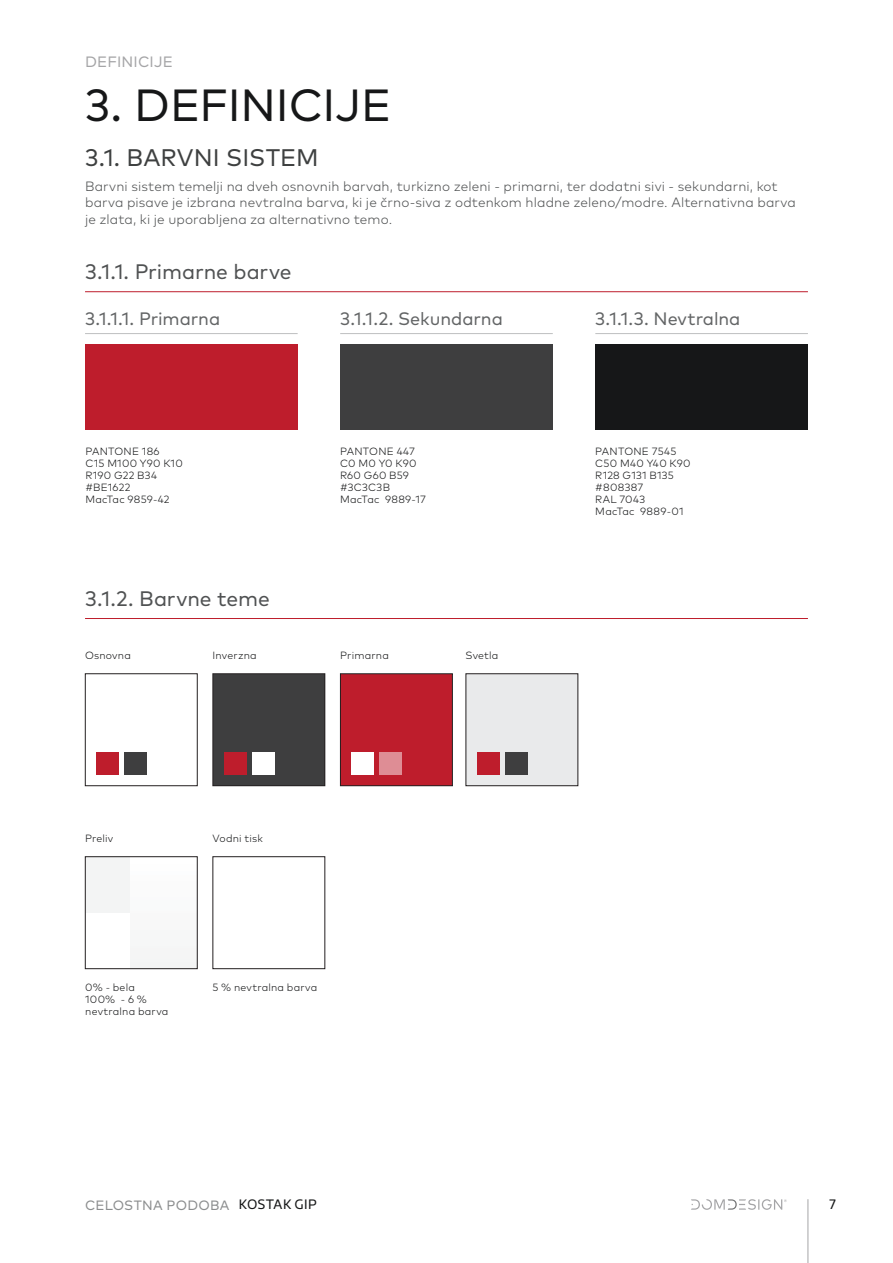
<style>
.page{position:relative;width:893px;height:1263px;background:#fff}
.page>*{position:absolute;margin:0;border:0;box-sizing:border-box;transform-origin:0 0}
.t1{font:45px "FF Mark Pro";letter-spacing:-.01em;color:#161718}
.t2{font:24px "FF Mark Pro";letter-spacing:.005em;color:#3e4040}
.t3{font:21px "FF Mark Pro";letter-spacing:-.01em;color:#505253}
.t4{font:18px "FF Mark Pro";letter-spacing:-.005em;color:#636566}
.t5{font:15px "FF Mark Pro";letter-spacing:.015em;color:#a5a5a7}
.t6{font:300 13.5px/16.5px "FF Mark Pro";letter-spacing:.01em;color:#505253}
.t7{font:13.5px "FF Mark Pro";letter-spacing:.02em;color:#8c8e8f}
.t8{font:13.5px "Riona Sans";color:#161718}
.t9{font:300 10.5px/12px "FF Mark Pro";letter-spacing:.02em;color:#161718}
.s1{font-family:"Riona Sans";color:#161718}
</style>
<div class="page">
<svg style="left:691px;top:1199px;width:96px;height:11px"></svg>
<hr style="left:807px;top:1199px;width:1px;height:64px;background:#a5a5a7">
<div style="left:85px;top:345px;width:213px;height:85px;background:#be1d2c"></div>
<div style="left:340px;top:345px;width:213px;height:85px;background:#3e3e3f"></div>
<div style="left:595px;top:345px;width:213px;height:85px;background:#161718"></div>
<div style="left:85px;top:673px;width:113px;height:113px;border:1px solid #231f20"></div>
<div style="left:213px;top:674px;width:112px;height:112px;background:#3e3e3f"></div>
<div style="left:213px;top:673px;width:112px;height:113px;border:1px solid #231f20"></div>
<div style="left:340px;top:674px;width:112px;height:112px;background:#be1d2c"></div>
<div style="left:340px;top:673px;width:113px;height:113px;border:1px solid #231f20"></div>
<div style="left:466px;top:674px;width:112px;height:112px;background:#e9eaeb"></div>
<div style="left:466px;top:673px;width:112px;height:113px;border:1px solid #231f20"></div>
<div style="left:213px;top:856px;width:112px;height:113px;border:1px solid #231f20"></div>
<div style="left:85px;top:857px;width:112px;height:112px;background:#f9f9f9"></div>
<div style="left:85px;top:913px;width:45px;height:56px;background:#fff"></div>
<div style="left:85px;top:856px;width:45px;height:57px;background:#f3f4f4"></div>
<div style="left:85px;top:856px;width:113px;height:113px;border:1px solid #231f20"></div>
<div style="left:96px;top:752px;width:23px;height:23px;background:#be1d2c"></div>
<div style="left:224px;top:752px;width:22px;height:23px;background:#be1d2c"></div>
<div style="left:351px;top:752px;width:23px;height:23px;background:#fff"></div>
<div style="left:477px;top:752px;width:22px;height:23px;background:#be1d2c"></div>
<div style="left:124px;top:752px;width:23px;height:23px;background:#3e3e3f"></div>
<div style="left:252px;top:752px;width:22px;height:23px;background:#fff"></div>
<div style="left:380px;top:752px;width:22px;height:23px;background:#de8d95"></div>
<div style="left:505px;top:752px;width:22px;height:23px;background:#3e3e3f"></div>
<hr style="left:85px;top:291px;width:723px;height:1px;background:#be1d2c">
<hr style="left:85px;top:333px;width:213px;height:1px;background:#bec0c1">
<hr style="left:340px;top:333px;width:213px;height:1px;background:#bec0c1">
<hr style="left:595px;top:333px;width:213px;height:1px;background:#bec0c1">
<hr style="left:85px;top:618px;width:723px;height:1px;background:#be1d2c">
<h3 class="t5" style="left:85px;top:51px;width:87px">Defin icije</h3>
<h1 class="t1" style="left:85px;top:71px;width:308px">3. DEFI NICIJ E</h1>
<h2 class="t2" style="left:85px;top:139px;width:230px">3.1. BARVNI SI STEM</h2>
<p class="t6" style="left:85px;top:177px;width:712px">Barvni sistem temelji na dveh osnovnih barvah, turkizno zeleni - primarni, ter dodatni sivi - sekundarni, kot barva pisave je izbrana nevtralna barva, ki je črno-siva z odtenkom hladne zeleno/modre. Alternativna barva je zlata, ki je uporabljena za alternativno temo.</p>
<h3 class="t3" style="left:85px;top:256px;width:208px">3.1.1. Primarne barve</h3>
<h3 class="t4" style="left:85px;top:305px;width:137px">3.1.1.1. Primarna</h3>
<h3 class="t4" style="left:340px;top:305px;width:164px">3.1.1.2. Sekundarna</h3>
<h3 class="t4" style="left:595px;top:305px;width:147px">3.1.1.3. Nevtralna</h3>
<p class="t9" style="left:85px;top:444px;width:99px">PANTONE 186<br>C15 M100 Y90 K10<br>R190 G22 B34 #BE1622<br>MacTac 9859-42</p>
<p class="t9" style="left:340px;top:444px;width:87px">PANTONE 447<br>C0 M0 Y0 K90<br>R60 G60 B59 #3C3C3B<br>MacTac 9889-17</p>
<p class="t9" style="left:595px;top:444px;width:97px">PANTONE 7545<br>C50 M40 Y40 K90<br>R128 G131 B135 #808387<br>RAL 7043<br>MacTac 9889-01</p>
<h3 class="t3" style="left:85px;top:582px;width:186px">3.1.2. Barvne teme</h3>
<p class="t9" style="left:85px;top:649px;width:47px">Osnovna</p>
<p class="t9" style="left:213px;top:649px;width:46px">Inverzna</p>
<p class="t9" style="left:340px;top:649px;width:50px">Primarna</p>
<p class="t9" style="left:466px;top:649px;width:34px">Svetla</p>
<p class="t9" style="left:85px;top:832px;width:30px">Preliv</p>
<p class="t9" style="left:213px;top:832px;width:52px">Vodni tisk</p>
<p class="t9" style="left:85px;top:980px;width:51px">0% - bela</p>
<p class="t9" style="left:212px;top:980px;width:106px">5 % nevtralna barva</p>
<p class="t9" style="left:85px;top:992px;width:85px">100% - 6 % nevtralna barva</p>
<p class="t7" style="left:85px;top:1195px;width:233px">CELOSTNA PODOBA <span class="s1">KOSTAK GIP</span></p>
<p class="t8" style="left:829px;top:1196px;width:8px">7</p>
</div>
